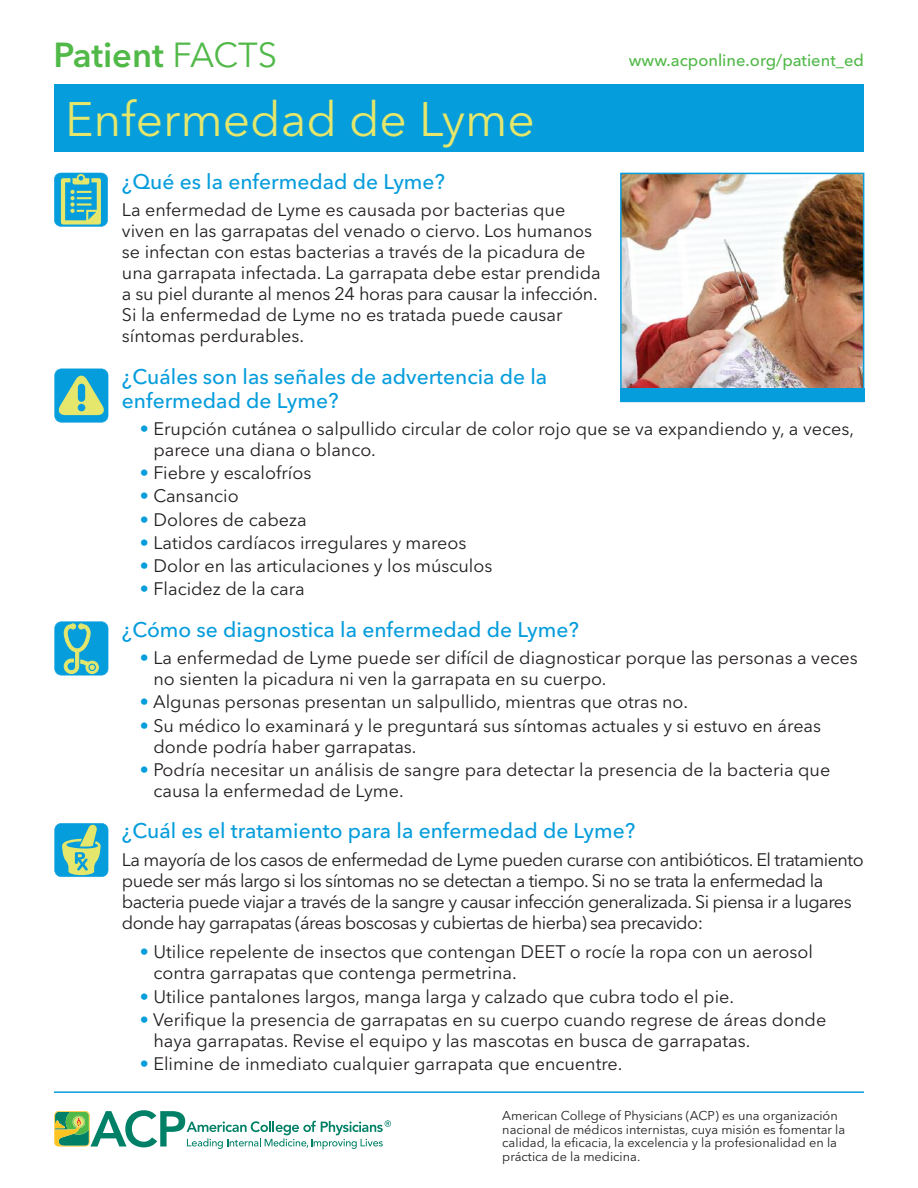
<style>
.page{position:relative;width:918px;height:1188px;background:#fff}
.page>*{position:absolute;margin:0;border:0;box-sizing:border-box;transform-origin:0 0}
.t1{font:48px "Avenir Next LT Pro";color:#e4e76b}
.t2{font:600 34.5px "Avenir Next LT Pro";color:#51b948}
.t3{font:500 21px/24px "Avenir Next LT Pro";color:#069ddc}
.t4{font:18px/21px "Avenir Next LT Pro";color:#231f20}
.t5{font:18px/21px "Avenir Next LT Pro";letter-spacing:-.03em;color:#231f20}
.t6{font:500 16.5px "Avenir Next LT Pro";color:#51b948}
.t7{font:12.75px/13.5px "Avenir Next LT Pro";color:#231f20}
.s1{font-weight:400}
.s2{color:#069ddc}
</style>
<div class="page">
<div style="left:54px;top:85px;width:810px;height:67px;background:#069ddc"></div>
<svg style="left:54px;top:1110px;width:337px;height:39px"></svg>
<div style="left:55px;top:369px;width:53px;height:53px;background:#069ddc;border-radius:6px"></div>
<svg style="left:59px;top:376px;width:45px;height:39px"></svg>
<div style="left:78px;top:384px;width:7px;height:18px;background:#069ddc;border-radius:4px"></div>
<div style="left:78px;top:404px;width:7px;height:7px;background:#069ddc;border-radius:50%"></div>
<div style="left:54px;top:369px;width:54px;height:54px;border:1px solid #069ddc;border-radius:7px"></div>
<div style="left:55px;top:622px;width:53px;height:53px;background:#069ddc;border-radius:6px"></div>
<svg style="left:64px;top:623px;width:35px;height:50px"></svg>
<div style="left:54px;top:621px;width:54px;height:54px;border:1px solid #069ddc;border-radius:7px"></div>
<div style="left:55px;top:823px;width:53px;height:54px;background:#069ddc;border-radius:6px"></div>
<svg style="left:62px;top:825px;width:39px;height:50px"></svg>
<div style="left:54px;top:823px;width:54px;height:54px;border:1px solid #069ddc;border-radius:7px"></div>
<div style="left:54px;top:173px;width:54px;height:53px;background:#069ddc;border-radius:6px"></div>
<svg style="left:61px;top:175px;width:40px;height:50px"></svg>
<div style="left:54px;top:173px;width:54px;height:54px;border:1px solid #069ddc;border-radius:7px"></div>
<img style="left:623px;top:176px;width:238px;height:213px">
<div style="left:620px;top:173px;width:244px;height:229px;border:2px solid #069ddc"></div>
<div style="left:620px;top:389px;width:244px;height:13px;background:#069ddc"></div>
<hr style="left:54px;top:1091px;width:810px;height:2px;background:#069ddc">
<h2 class="t2" style="left:54px;top:42px;width:225px">Patient <span class="s1">FACTS</span></h2>
<h1 class="t1" style="left:65px;top:102px;width:471px">Enfermedad de Lyme</h1>
<p class="t6" style="left:629px;top:55px;width:237px">www.acponline.org/patient_ed</p>
<p class="t3" style="left:122px;top:172px;width:325px">¿Qué es la enfermedad de Lyme?</p>
<p class="t4" style="left:122px;top:201px;width:480px">La enfermedad de Lyme es causada por bacterias que viven en las garrapatas del venado o ciervo. Los humanos se infectan con estas bacterias a través de la picadura de una garrapata infectada. La garrapata debe estar prendida a su piel durante al menos 24 horas para causar la infección.<br>Si la enfermedad de Lyme no es tratada puede causar síntomas perdurables.</p>
<p class="t3" style="left:122px;top:367px;width:427px">¿Cuáles son las señales de advertencia de la enfermedad de Lyme?</p>
<p class="t4" style="left:153px;top:420px;width:702px;text-indent:-13px"><span class="s2">•</span> Erupción cutánea o salpullido circular de color rojo que se va expandiendo y, a veces, parece una diana o blanco.</p>
<p class="t4" style="left:140px;top:465px;width:173px"><span class="s2">•</span> Fiebre y escalofríos</p>
<p class="t4" style="left:140px;top:488px;width:100px"><span class="s2">•</span> Cansancio</p>
<p class="t4" style="left:140px;top:511px;width:168px"><span class="s2">•</span> Dolores de cabeza</p>
<p class="t4" style="left:140px;top:534px;width:328px"><span class="s2">•</span> Latidos cardíacos irregulares y mareos</p>
<p class="t4" style="left:140px;top:557px;width:354px"><span class="s2">•</span> Dolor en las articulaciones y los músculos</p>
<p class="t4" style="left:140px;top:580px;width:166px"><span class="s2">•</span> Flacidez de la cara</p>
<p class="t3" style="left:122px;top:620px;width:459px">¿Cómo se diagnostica la enfermedad de Lyme?</p>
<p class="t4" style="left:153px;top:650px;width:706px;text-indent:-13px"><span class="s2">•</span> La enfermedad de Lyme puede ser difícil de diagnosticar porque las personas a veces no sienten la picadura ni ven la garrapata en su cuerpo.</p>
<p class="t4" style="left:140px;top:694px;width:550px"><span class="s2">•</span> Algunas personas presentan un salpullido, mientras que otras no.</p>
<p class="t4" style="left:153px;top:717px;width:669px;text-indent:-14px"><span class="s2">•</span> Su médico lo examinará y le preguntará sus síntomas actuales y si estuvo en áreas donde podría haber garrapatas.</p>
<p class="t4" style="left:153px;top:761px;width:678px;text-indent:-14px"><span class="s2">•</span> Podría necesitar un análisis de sangre para detectar la presencia de la bacteria que causa la enfermedad de Lyme.</p>
<p class="t3" style="left:122px;top:821px;width:515px">¿Cuál es el tratamiento para la enfermedad de Lyme?</p>
<p class="t5" style="left:122px;top:851px;width:743px">La mayoría de los casos de enfermedad de Lyme pueden curarse con antibióticos. El tratamiento puede ser más largo si los síntomas no se detectan a tiempo. Si no se trata la enfermedad la bacteria puede viajar a través de la sangre y causar infección generalizada. Si piensa ir a lugares donde hay garrapatas (áreas boscosas y cubiertas de hierba) sea precavido:</p>
<p class="t4" style="left:153px;top:944px;width:661px;text-indent:-14px"><span class="s2">•</span> Utilice repelente de insectos que contengan DEET o rocíe la ropa con un aerosol contra garrapatas que contenga permetrina.</p>
<p class="t4" style="left:140px;top:988px;width:596px"><span class="s2">•</span> Utilice pantalones largos, manga larga y calzado que cubra todo el pie.</p>
<p class="t4" style="left:153px;top:1011px;width:674px;text-indent:-14px"><span class="s2">•</span> Verifique la presencia de garrapatas en su cuerpo cuando regrese de áreas donde haya garrapatas. Revise el equipo y las mascotas en busca de garrapatas.</p>
<p class="t4" style="left:140px;top:1055px;width:484px"><span class="s2">•</span> Elimine de inmediato cualquier garrapata que encuentre.</p>
<p class="t7" style="left:502px;top:1110px;width:345px">American College of Physicians (ACP) es una organización nacional de médicos internistas, cuya misión es fomentar la calidad, la eficacia, la excelencia y la profesionalidad en la práctica de la medicina.</p>
</div>
